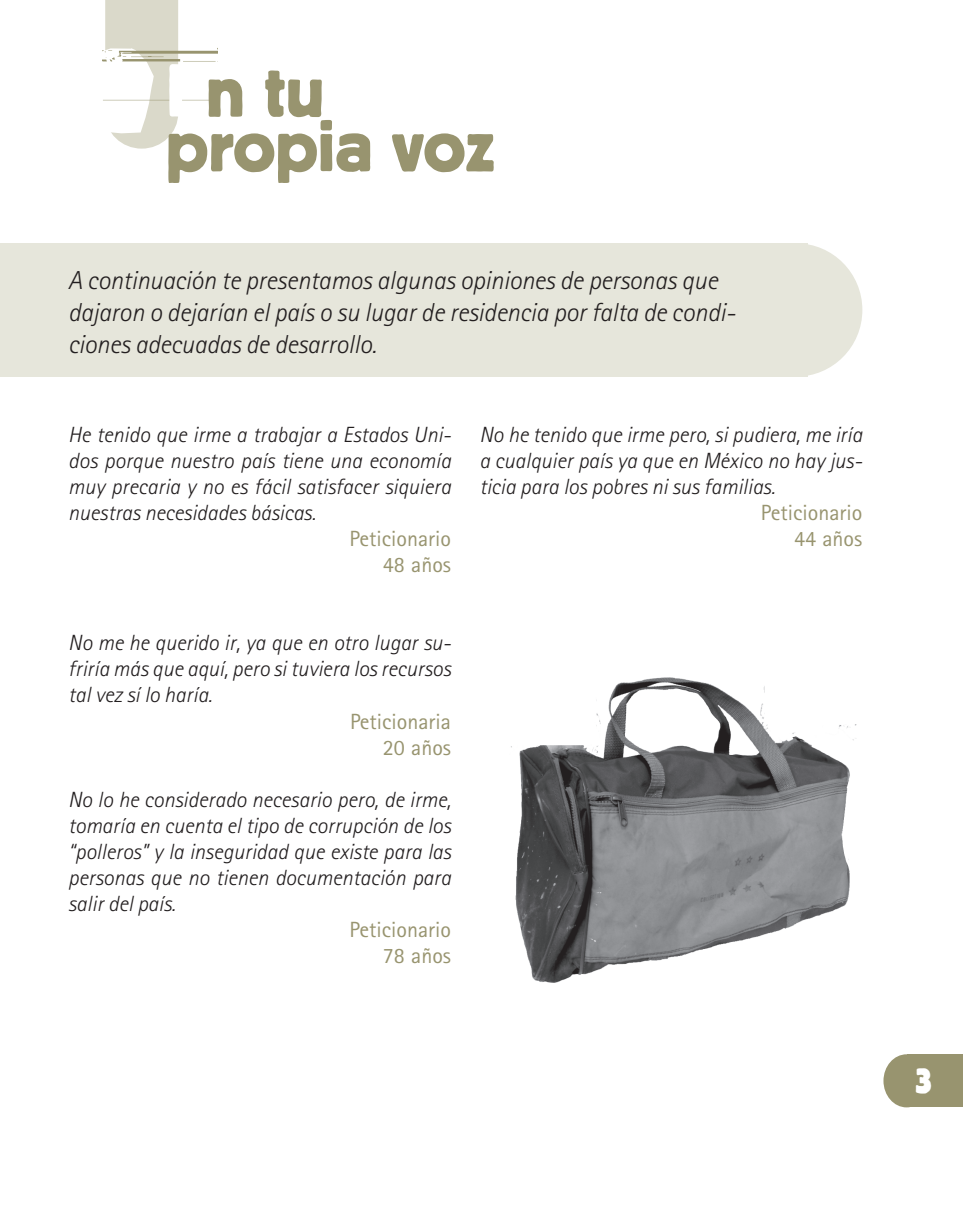
<style>
.page{position:relative;width:963px;height:1219px;background:#fff}
.page>*{position:absolute;margin:0;border:0;box-sizing:border-box;transform-origin:0 0}
.t1{font:36.6px "Block T Heav";color:#fff;scale:.76 1}
.t2{font:italic 300 26px/32px "Rotis Sans Serif Std";letter-spacing:-.005em;color:#231f20}
.t3{font:italic 300 22px/26px "Rotis Sans Serif Std";color:#231f20;text-align:justify}
.t4{font:22px/26px "Rotis Sans Serif Std";color:#98946f;text-align:right}
</style>
<div class="page">
<div style="left:1px;top:243px;width:807px;height:133px;background:#e6e6db"></div>
<div style="left:730px;top:243px;width:132px;height:133px;background:#e6e6db;border-radius:50%"></div>
<svg style="left:102px;top:0;width:268px;height:183px"></svg>
<svg style="left:392px;top:133px;width:101px;height:39px"></svg>
<img style="left:511px;top:677px;width:346px;height:306px">
<div style="left:907px;top:1054px;width:55px;height:53px;background:#98946f"></div>
<div style="left:883px;top:1054px;width:46px;height:53px;background:#98946f;border-radius:50%"></div>
<p class="t2" style="left:68px;top:265px;width:669px">A continuación te presentamos algunas opiniones de personas que dajaron o dejarían el país o su lugar de residencia por falta de condi&shy;ciones adecuadas de desarrollo.</p>
<p class="t3" style="left:68px;top:422px;width:384px">He tenido que irme a trabajar a Estados Uni - dos porque nuestro país tiene una eco nomía muy precaria y no es fácil satisfacer siquiera nuestras necesidades básicas.</p>
<p class="t4" style="left:349px;top:526px;width:103px">Peticionario<br>48 años</p>
<p class="t3" style="left:68px;top:630px;width:384px">No me he querido ir, ya que en otro lugar su&shy;friría más que aquí, pero si tuviera los recursos tal vez sí lo haría.</p>
<p class="t4" style="left:350px;top:708px;width:103px">Peticionaria<br>20 años</p>
<p class="t3" style="left:68px;top:786px;width:384px">No lo he considerado necesario pero, de irme, tomaría en cuenta el tipo de corrupción de los “polleros” y la inseguridad que existe para las personas que no tienen documentación para salir del país.</p>
<p class="t4" style="left:349px;top:916px;width:103px">Peticionario<br>78 años</p>
<p class="t3" style="left:479px;top:422px;width:384px">No he tenido que irme pero, si pudiera, me iría a cualquier país ya que en México no hay jus&shy;ticia para los pobres ni sus familias.</p>
<p class="t4" style="left:761px;top:500px;width:103px">Peticionario<br>44 años</p>
<h1 class="t1" style="left:915px;top:1060px;width:23px">3</h1>
</div>
